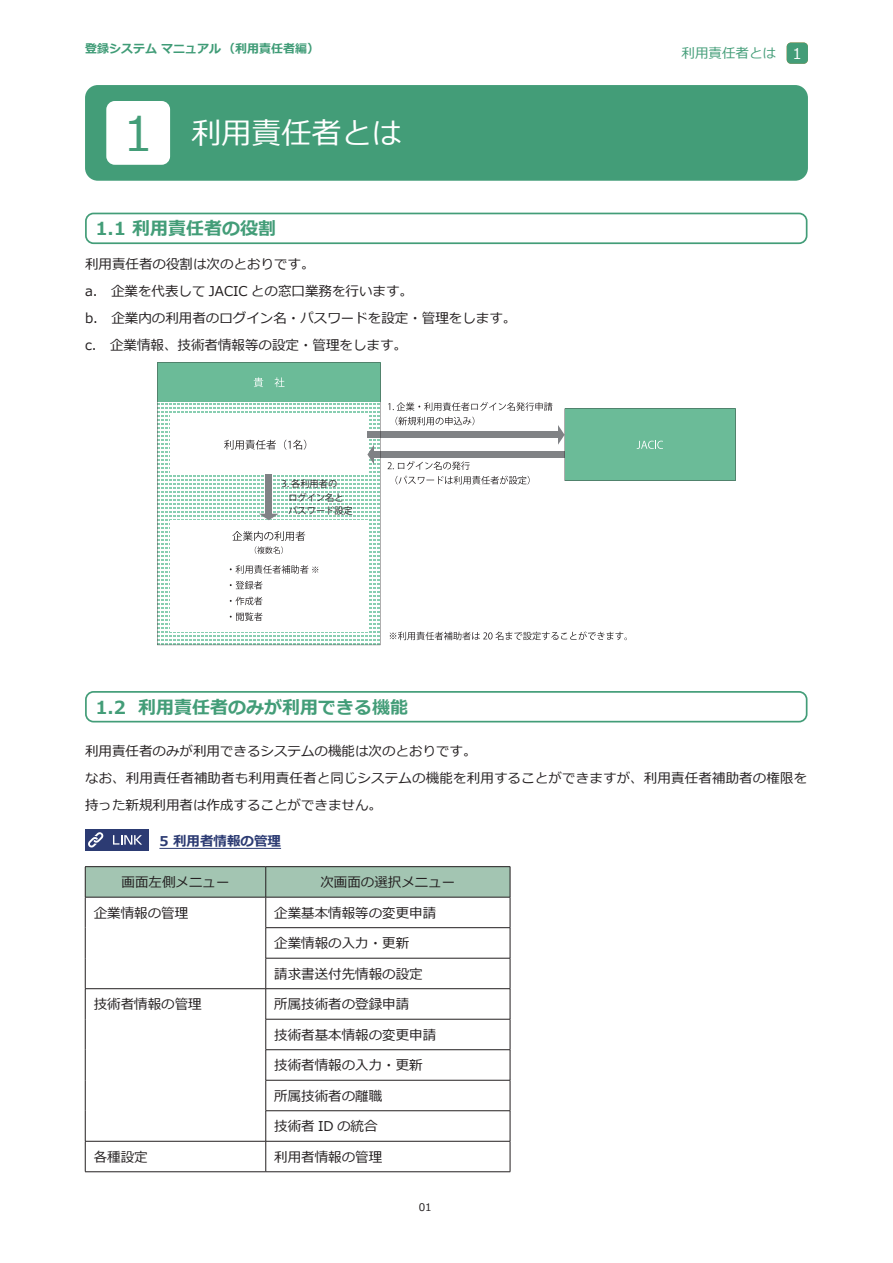
<style>
.page{position:relative;width:893px;height:1263px;background:#fff}
.page>*{position:absolute;margin:0;border:0;box-sizing:border-box;transform-origin:0 0}
.t1{font:48px "Meiryo";color:#439d78}
.t2{font:30px "Meiryo";color:#fff}
.t3{font:700 18px "Meiryo";color:#439d78}
.t4{font:15px "Meiryo";color:#fff}
.t5{font:13.5px/27px "Meiryo";color:#231f20}
.t6{font:700 13.5px "Meiryo";color:#2c3b73}
.t7{font:13.5px "Meiryo";color:#439d78}
.t8{font:700 12px "Meiryo";color:#409c77}
.t9{font:10.5px "Meiryo";color:#231f20}
.t10{font:9.15px/13.2px "Shin Go Pro Regular 83 pv RKSJ H";color:#231f20}
</style>
<div class="page">
<div style="left:85px;top:85px;width:723px;height:96px;background:#439d78;border-radius:13px"></div>
<div style="left:106px;top:101px;width:64px;height:64px;background:#fff;border-radius:9px"></div>
<div style="left:787px;top:43px;width:21px;height:21px;background:#439d78;border-radius:4px"></div>
<div style="left:85px;top:213px;width:722px;height:31px;border:2px solid #439d78;border-radius:8px"></div>
<div style="left:85px;top:691px;width:722px;height:31px;border:2px solid #439d78;border-radius:8px"></div>
<hr style="left:159px;top:848px;width:122px;height:1px;background:#2c3b73">
<div style="left:106px;top:829px;width:43px;height:21px;background:#2c3b73"></div>
<svg style="left:113px;top:835px;width:29px;height:9px"></svg>
<div style="left:85px;top:829px;width:21px;height:21px;background:#2c3b73"></div>
<svg style="left:88px;top:832px;width:15px;height:15px"></svg>
<div style="left:86px;top:867px;width:424px;height:30px;background:#a3c5b2"></div>
<hr style="left:265px;top:867px;width:1px;height:30px;background:#231f20">
<hr style="left:266px;top:927px;width:244px;height:1px;background:#231f20">
<hr style="left:266px;top:958px;width:244px;height:1px;background:#231f20">
<hr style="left:266px;top:988px;width:244px;height:1px;background:#231f20">
<hr style="left:266px;top:1019px;width:244px;height:1px;background:#231f20">
<hr style="left:266px;top:1049px;width:244px;height:1px;background:#231f20">
<hr style="left:265px;top:897px;width:1px;height:30px;background:#231f20">
<hr style="left:265px;top:928px;width:1px;height:30px;background:#231f20">
<hr style="left:265px;top:958px;width:1px;height:30px;background:#231f20">
<hr style="left:266px;top:1080px;width:244px;height:1px;background:#231f20">
<hr style="left:265px;top:1141px;width:1px;height:30px;background:#231f20">
<hr style="left:85px;top:897px;width:1px;height:31px;background:#231f20">
<hr style="left:510px;top:897px;width:1px;height:30px;background:#231f20">
<hr style="left:85px;top:928px;width:1px;height:30px;background:#231f20">
<hr style="left:510px;top:928px;width:1px;height:30px;background:#231f20">
<hr style="left:85px;top:958px;width:1px;height:30px;background:#231f20">
<hr style="left:510px;top:958px;width:1px;height:30px;background:#231f20">
<hr style="left:510px;top:989px;width:1px;height:30px;background:#231f20">
<hr style="left:510px;top:1019px;width:1px;height:30px;background:#231f20">
<hr style="left:510px;top:1050px;width:1px;height:30px;background:#231f20">
<hr style="left:510px;top:1080px;width:1px;height:30px;background:#231f20">
<hr style="left:266px;top:1110px;width:244px;height:1px;background:#231f20">
<hr style="left:510px;top:1111px;width:1px;height:30px;background:#231f20">
<hr style="left:85px;top:1141px;width:1px;height:30px;background:#231f20">
<hr style="left:266px;top:1141px;width:244px;height:1px;background:#231f20">
<hr style="left:510px;top:1141px;width:1px;height:30px;background:#231f20">
<hr style="left:85px;top:1171px;width:181px;height:1px;background:#231f20">
<hr style="left:266px;top:1171px;width:244px;height:1px;background:#231f20">
<hr style="left:85px;top:866px;width:181px;height:1px;background:#231f20">
<hr style="left:85px;top:867px;width:1px;height:30px;background:#231f20">
<hr style="left:266px;top:866px;width:244px;height:1px;background:#231f20">
<hr style="left:510px;top:867px;width:1px;height:30px;background:#231f20">
<hr style="left:85px;top:897px;width:181px;height:1px;background:#231f20">
<hr style="left:266px;top:897px;width:244px;height:1px;background:#231f20">
<hr style="left:85px;top:988px;width:181px;height:1px;background:#231f20">
<hr style="left:85px;top:989px;width:1px;height:30px;background:#231f20">
<hr style="left:265px;top:989px;width:1px;height:30px;background:#231f20">
<hr style="left:85px;top:1019px;width:1px;height:31px;background:#231f20">
<hr style="left:265px;top:1019px;width:1px;height:30px;background:#231f20">
<hr style="left:85px;top:1050px;width:1px;height:30px;background:#231f20">
<hr style="left:265px;top:1050px;width:1px;height:30px;background:#231f20">
<hr style="left:85px;top:1080px;width:1px;height:31px;background:#231f20">
<hr style="left:265px;top:1080px;width:1px;height:30px;background:#231f20">
<hr style="left:85px;top:1111px;width:1px;height:30px;background:#231f20">
<hr style="left:265px;top:1111px;width:1px;height:30px;background:#231f20">
<hr style="left:85px;top:1141px;width:181px;height:1px;background:#231f20">
<div style="left:367px;top:431px;width:191px;height:7px;background:#808285"></div>
<div style="left:374px;top:451px;width:191px;height:7px;background:#808285"></div>
<svg style="left:388px;top:402px;width:164px;height:9px"></svg>
<svg style="left:395px;top:417px;width:79px;height:8px"></svg>
<svg style="left:390px;top:631px;width:237px;height:9px"></svg>
<svg style="left:388px;top:461px;width:82px;height:9px"></svg>
<svg style="left:395px;top:476px;width:135px;height:8px"></svg>
<svg style="left:157px;top:362px;width:224px;height:283px"></svg>
<svg style="left:558px;top:408px;width:177px;height:73px;background:#6fba99"></svg>
<p class="t8" style="left:85px;top:41px;width:235px">登録システムマニュアル（利用責任者編(</p>
<h1 class="t1" style="left:123px;top:100px;width:31px">1</h1>
<h2 class="t2" style="left:191px;top:112px;width:211px">利用責任者とは</h2>
<h3 class="t3" style="left:95px;top:216px;width:182px">1.1 利用責任者の役割</h3>
<p class="t5" style="left:85px;top:251px;width:433px">利用責任者の役割は次のとおりです。<br>　. a 企業を代表して JACIC との窓口業務を行います。<br>　. b 企業内の利用者のログイン名・パスワードを設定・管理をします。　. c 企業情報、技術者情報等の設定・管理をします。</p>
<p class="t10" style="left:288px;top:478px;width:66px;text-indent:-6px">3. 各利用者の<br>ログイン名とパスワード設定</p>
<h3 class="t3" style="left:95px;top:694px;width:32px">1.2</h3>
<h3 class="t3" style="left:138px;top:694px;width:271px">利用責任者のみが利用できる機能</h3>
<p class="t7" style="left:681px;top:44px;width:96px">利用責任者とは</p>
<p class="t4" style="left:793px;top:43px;width:11px">1</p>
<p class="t5" style="left:85px;top:738px;width:724px">利用責任者のみが利用できるシステムの機能は次のとおりです。<br>なお、利用責任者補助者も利用責任者と同じシステムの機能を利用することができますが、利用責任者補助者の権限を持った新規利用者は作成することができません。</p>
<p class="t6" style="left:159px;top:832px;width:123px">5 利用者情報の管理</p>
<p class="t5" style="left:320px;top:869px;width:137px">次画面の選択メニュー</p>
<p class="t5" style="left:122px;top:869px;width:109px">画面左側メニュー</p>
<p class="t5" style="left:94px;top:900px;width:96px">企業情報の管理</p>
<p class="t5" style="left:94px;top:991px;width:109px">技術者情報の管理</p>
<p class="t5" style="left:94px;top:1144px;width:55px">各種設定</p>
<p class="t5" style="left:274px;top:900px;width:163px">企業基本情報等の変更申請</p>
<p class="t5" style="left:274px;top:930px;width:136px">企業情報の入力・更新</p>
<p class="t5" style="left:274px;top:961px;width:150px">請求書送付先情報の設定</p>
<p class="t5" style="left:274px;top:991px;width:136px">所属技術者の登録申請</p>
<p class="t5" style="left:274px;top:1022px;width:163px">技術者基本情報の変更申請</p>
<p class="t5" style="left:274px;top:1052px;width:150px">技術者情報の入力・更新</p>
<p class="t5" style="left:274px;top:1083px;width:109px">所属技術者の離職</p>
<p class="t5" style="left:274px;top:1113px;width:105px">技術者 ID の統合</p>
<p class="t5" style="left:274px;top:1144px;width:109px">利用者情報の管理</p>
<p class="t9" style="left:419px;top:1199px;width:15px">01</p>
</div>
